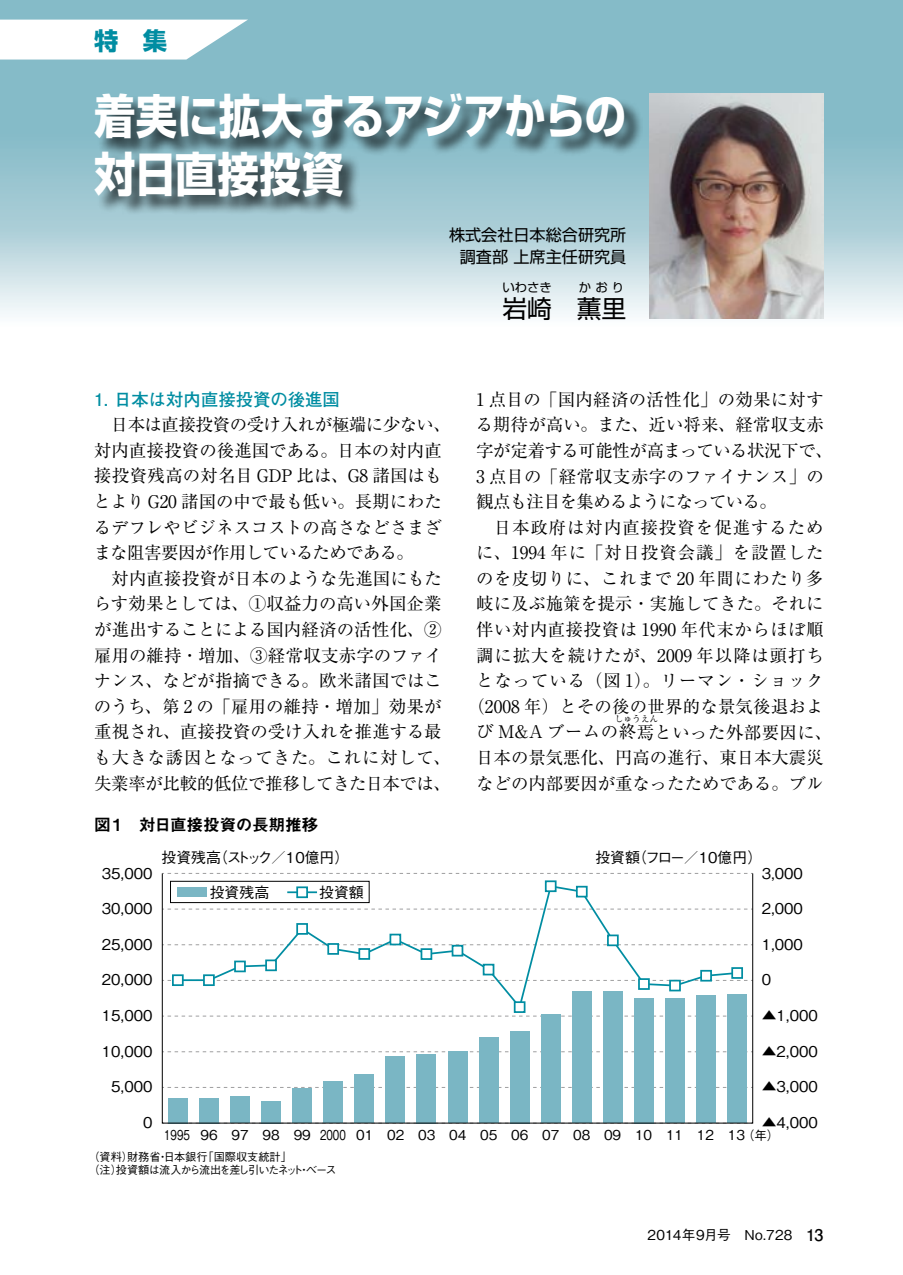
<style>
.page{position:relative;width:903px;height:1275px;background:#fff}
.page>*{position:absolute;margin:0;border:0;box-sizing:border-box;transform-origin:0 0}
.t1{font:700 47.07px/57.1px "Shin Go Pro";letter-spacing:-.005em;color:#fff;scale:.88 1}
.t2{font:24.85px "Shin Go Pro";color:#000}
.t3{font:700 24.32px "Shin Go Pro";color:#008da2}
.t4{font:17.32px/25.6px "Ryumin Pro";letter-spacing:.005em;color:#000}
.t5{font:17.32px "Ryumin Pro";letter-spacing:.055em;color:#000}
.t6{font:17.32px "Ryumin Pro";letter-spacing:.03em;color:#000}
.t7{font:17.32px "Ryumin Pro";letter-spacing:.06em;color:#000}
.t8{font:700 17.32px "Futo Go B101 Pro";color:#008da2}
.t9{font:16.8px "Midashi Go Pro MB31";letter-spacing:-.02em;color:#000}
.t10{font:16.1px/22.4px "Shin Go Pro";color:#000;text-align:right}
.t11{font:500 14.88px "Gothic BBB Pro";color:#000}
.t12{font:500 13.65px "Gothic BBB Pro";color:#000;scale:.75 1}
.t13{font:500 13.65px "Gothic BBB Pro";letter-spacing:.02em;color:#000}
.t14{font:12.42px "Shin Go Pro";color:#000}
.t15{font:500 11.2px/13.7px "Gothic BBB Pro";letter-spacing:-.065em;color:#000}
.t16{font:8.75px "Ryumin Pro";color:#000}
.s1{font-size:12.42px}
.s2{font-family:"Futo Go B101 Pro";font-weight:700;font-size:16.1px}
</style>
<div class="page">
<svg style="left:0;top:0;width:903px;height:319px;background:#a6ccd6"></svg>
<svg style="left:0;top:20px;width:248px;height:40px"></svg>
<img style="left:650px;top:93px;width:173px;height:226px">
<div style="left:94px;top:94px;width:548px;height:121px;background:#000;opacity:.75"></div>
<svg style="left:162px;top:1123px;width:591px;height:1px"></svg>
<svg style="left:167px;top:909px;width:581px;height:1px"></svg>
<svg style="left:167px;top:944px;width:581px;height:1px"></svg>
<svg style="left:167px;top:1016px;width:581px;height:1px"></svg>
<svg style="left:167px;top:1051px;width:581px;height:1px"></svg>
<svg style="left:167px;top:1087px;width:581px;height:1px"></svg>
<div style="left:168px;top:1098px;width:20px;height:25px;background:#7ab6c4"></div>
<div style="left:199px;top:1098px;width:20px;height:25px;background:#7ab6c4"></div>
<div style="left:230px;top:1096px;width:20px;height:27px;background:#7ab6c4"></div>
<div style="left:261px;top:1101px;width:20px;height:22px;background:#7ab6c4"></div>
<div style="left:292px;top:1089px;width:20px;height:34px;background:#7ab6c4"></div>
<div style="left:323px;top:1081px;width:20px;height:42px;background:#7ab6c4"></div>
<div style="left:354px;top:1075px;width:20px;height:48px;background:#7ab6c4"></div>
<div style="left:385px;top:1056px;width:20px;height:67px;background:#7ab6c4"></div>
<div style="left:416px;top:1054px;width:20px;height:69px;background:#7ab6c4"></div>
<div style="left:448px;top:1052px;width:19px;height:71px;background:#7ab6c4"></div>
<div style="left:479px;top:1038px;width:19px;height:85px;background:#7ab6c4"></div>
<div style="left:510px;top:1031px;width:20px;height:92px;background:#7ab6c4"></div>
<div style="left:541px;top:1014px;width:20px;height:109px;background:#7ab6c4"></div>
<div style="left:572px;top:991px;width:20px;height:132px;background:#7ab6c4"></div>
<div style="left:603px;top:991px;width:20px;height:132px;background:#7ab6c4"></div>
<div style="left:634px;top:998px;width:20px;height:125px;background:#7ab6c4"></div>
<div style="left:665px;top:998px;width:20px;height:125px;background:#7ab6c4"></div>
<div style="left:696px;top:996px;width:20px;height:127px;background:#7ab6c4"></div>
<div style="left:727px;top:995px;width:20px;height:128px;background:#7ab6c4"></div>
<svg style="left:176px;top:884px;width:563px;height:127px"></svg>
<div style="left:173px;top:975px;width:10px;height:10px;background:#fff"></div>
<div style="left:172px;top:974px;width:12px;height:12px;border:2px solid #008da2"></div>
<div style="left:204px;top:975px;width:10px;height:10px;background:#fff"></div>
<div style="left:203px;top:974px;width:12px;height:12px;border:2px solid #008da2"></div>
<div style="left:235px;top:961px;width:10px;height:10px;background:#fff"></div>
<div style="left:234px;top:961px;width:12px;height:11px;border:2px solid #008da2"></div>
<div style="left:266px;top:960px;width:10px;height:10px;background:#fff"></div>
<div style="left:265px;top:959px;width:12px;height:12px;border:2px solid #008da2"></div>
<div style="left:297px;top:924px;width:10px;height:10px;background:#fff"></div>
<div style="left:296px;top:923px;width:12px;height:12px;border:2px solid #008da2"></div>
<div style="left:328px;top:944px;width:10px;height:10px;background:#fff"></div>
<div style="left:327px;top:943px;width:12px;height:12px;border:2px solid #008da2"></div>
<div style="left:359px;top:949px;width:10px;height:10px;background:#fff"></div>
<div style="left:358px;top:948px;width:12px;height:12px;border:2px solid #008da2"></div>
<div style="left:390px;top:934px;width:10px;height:10px;background:#fff"></div>
<div style="left:389px;top:934px;width:12px;height:11px;border:2px solid #008da2"></div>
<div style="left:421px;top:949px;width:10px;height:10px;background:#fff"></div>
<div style="left:421px;top:948px;width:11px;height:12px;border:2px solid #008da2"></div>
<div style="left:452px;top:946px;width:10px;height:10px;background:#fff"></div>
<div style="left:452px;top:945px;width:11px;height:11px;border:2px solid #008da2"></div>
<div style="left:484px;top:965px;width:9px;height:9px;background:#fff"></div>
<div style="left:483px;top:964px;width:11px;height:11px;border:2px solid #008da2"></div>
<div style="left:515px;top:1002px;width:10px;height:10px;background:#fff"></div>
<div style="left:514px;top:1001px;width:11px;height:12px;border:2px solid #008da2"></div>
<div style="left:546px;top:881px;width:10px;height:10px;background:#fff"></div>
<div style="left:545px;top:880px;width:11px;height:12px;border:2px solid #008da2"></div>
<div style="left:577px;top:887px;width:10px;height:10px;background:#fff"></div>
<div style="left:576px;top:886px;width:12px;height:11px;border:2px solid #008da2"></div>
<div style="left:608px;top:935px;width:10px;height:10px;background:#fff"></div>
<div style="left:607px;top:934px;width:12px;height:12px;border:2px solid #008da2"></div>
<div style="left:639px;top:979px;width:10px;height:10px;background:#fff"></div>
<div style="left:638px;top:978px;width:12px;height:12px;border:2px solid #008da2"></div>
<div style="left:670px;top:981px;width:10px;height:9px;background:#fff"></div>
<div style="left:669px;top:980px;width:12px;height:11px;border:2px solid #008da2"></div>
<div style="left:701px;top:971px;width:10px;height:10px;background:#fff"></div>
<div style="left:700px;top:970px;width:12px;height:11px;border:2px solid #008da2"></div>
<div style="left:732px;top:968px;width:10px;height:10px;background:#fff"></div>
<div style="left:731px;top:967px;width:12px;height:12px;border:2px solid #008da2"></div>
<div style="left:170px;top:881px;width:199px;height:22px;background:#fff"></div>
<div style="left:170px;top:881px;width:199px;height:22px;border:1px solid #000"></div>
<div style="left:177px;top:887px;width:30px;height:10px;background:#7ab6c4"></div>
<hr style="left:287px;top:891px;width:30px;height:2px;background:#008da2">
<div style="left:297px;top:887px;width:10px;height:10px;background:#fff"></div>
<div style="left:296px;top:886px;width:12px;height:12px;border:2px solid #008da2"></div>
<h3 class="t3" style="left:94px;top:21px;width:74px">特　集</h3>
<h1 class="t1" style="left:94px;top:83px;width:606px">着実に拡大するアジアからの対日直接投資</h1>
<p class="t10" style="left:449px;top:222px;width:179px">株式会社日本総合研究所調査部 上席主任研究員</p>
<h2 class="t2" style="left:502px;top:288px;width:51px">岩崎</h2>
<p class="t14" style="left:502px;top:278px;width:51px">いわさき</p>
<p class="t14" style="left:579px;top:278px;width:47px">かおり</p>
<h2 class="t2" style="left:577px;top:288px;width:51px">薫里</h2>
<p class="t8" style="left:94px;top:385px;width:247px">1. 日本は対内直接投資の後進国</p>
<p class="t4" style="left:94px;top:411px;width:359px;text-indent:17px">日本は直接投資の受け入れが極端に少ない、対内直接投資の後進国である。日本の対内直接投資残高の対名目 GDP 比は、G8 諸国はもとより G20 諸国の中で最も低い。長期にわたるデフレやビジネスコストの高さなどさまざまな阻害要因が作用しているためである。</p>
<p class="t4" style="left:94px;top:564px;width:359px;text-align:center">対内直接投資が日本のような先進国にもた<br>らす効果としては、①収益力の高い外国企業が進出することによる国内経済の活性化、②雇用の維持・増加、③経常収支赤字のファイナンス、などが指摘できる。欧米諸国ではこのうち、第 2 の「雇用の維持・増加」効果が重視され、直接投資の受け入れを推進する最も大きな誘因となってきた。これに対して、失業率が比較的低位で推移してきた日本では、</p>
<p class="t9" style="left:94px;top:811px;width:225px">図 1　対日直接投資の長期推移</p>
<p class="t4" style="left:476px;top:385px;width:358px">1 点目の「国内経済の活性化」の効果に対する期待が高い。また、近い将来、経常収支赤字が定着する可能性が高まっている状況下で、<br>3 点目の「経常収支赤字のファイナンス」の観点も注目を集めるようになっている。</p>
<p class="t7" style="left:494px;top:514px;width:331px">日本政府は対内直接投資を促進するため</p>
<p class="t5" style="left:476px;top:539px;width:349px">に、1994 年に「対日投資会議」を設置した</p>
<p class="t6" style="left:476px;top:565px;width:349px">のを皮切りに、これまで 20 年間にわたり多</p>
<p class="t4" style="left:476px;top:590px;width:349px">岐に及ぶ施策を提示・実施してきた。それに</p>
<p class="t6" style="left:476px;top:616px;width:349px">伴い対内直接投資は 1990 年代末からほぼ順</p>
<p class="t5" style="left:476px;top:642px;width:349px">調に拡大を続けたが、2009 年以降は頭打ち</p>
<p class="t5" style="left:476px;top:667px;width:349px">となっている（図 1）。リーマン・ショック</p>
<p class="t4" style="left:468px;top:692px;width:357px">（2008 年）とその後の世界的な景気後退およ</p>
<p class="t6" style="left:476px;top:718px;width:357px">び M&amp;A ブームの終焉といった外部要因に、</p>
<p class="t16" style="left:615px;top:712px;width:45px">しゅうえん</p>
<p class="t4" style="left:476px;top:744px;width:349px">日本の景気悪化、円高の進行、東日本大震災などの内部要因が重なったためである。ブル</p>
<p class="t11" style="left:102px;top:861px;width:52px">35,000</p>
<p class="t11" style="left:161px;top:846px;width:189px">投資残高（ストック／10億円）</p>
<p class="t11" style="left:595px;top:846px;width:168px">投資額（フロー／10億円）</p>
<p class="t11" style="left:210px;top:880px;width:61px">投資残高</p>
<p class="t11" style="left:319px;top:880px;width:46px">投資額</p>
<p class="t11" style="left:762px;top:861px;width:43px">3,000</p>
<p class="t11" style="left:102px;top:897px;width:52px">30,000</p>
<p class="t11" style="left:762px;top:897px;width:43px">2,000</p>
<p class="t11" style="left:102px;top:932px;width:52px">25,000</p>
<p class="t11" style="left:762px;top:932px;width:43px">1,000</p>
<p class="t11" style="left:102px;top:968px;width:52px">20,000</p>
<p class="t11" style="left:762px;top:968px;width:11px">0</p>
<p class="t11" style="left:102px;top:1003px;width:52px">15,000</p>
<p class="t11" style="left:762px;top:1003px;width:58px">▲1,000</p>
<p class="t11" style="left:102px;top:1039px;width:52px">10,000</p>
<p class="t11" style="left:111px;top:1074px;width:43px">5,000</p>
<p class="t11" style="left:762px;top:1039px;width:58px">▲2,000</p>
<p class="t11" style="left:762px;top:1074px;width:58px">▲3,000</p>
<p class="t11" style="left:143px;top:1110px;width:11px">0</p>
<p class="t11" style="left:762px;top:1110px;width:58px">▲4,000</p>
<p class="t12" style="left:164px;top:1124px;width:822px">1995 96 97 98 99 2000 01 02 03 04 05 06 07 08 09 10 11 12 13<span class="s1">（年）</span></p>
<p class="t15" style="left:88px;top:1148px;width:250px">（資料）財務省・日本銀行「国際収支統計」<br>（注）投資額は流入から流出を差し引いたネット・ベース</p>
<p class="t13" style="left:647px;top:1224px;width:178px">2014年9月号　No.728　<span class="s2">13</span></p>
</div>
